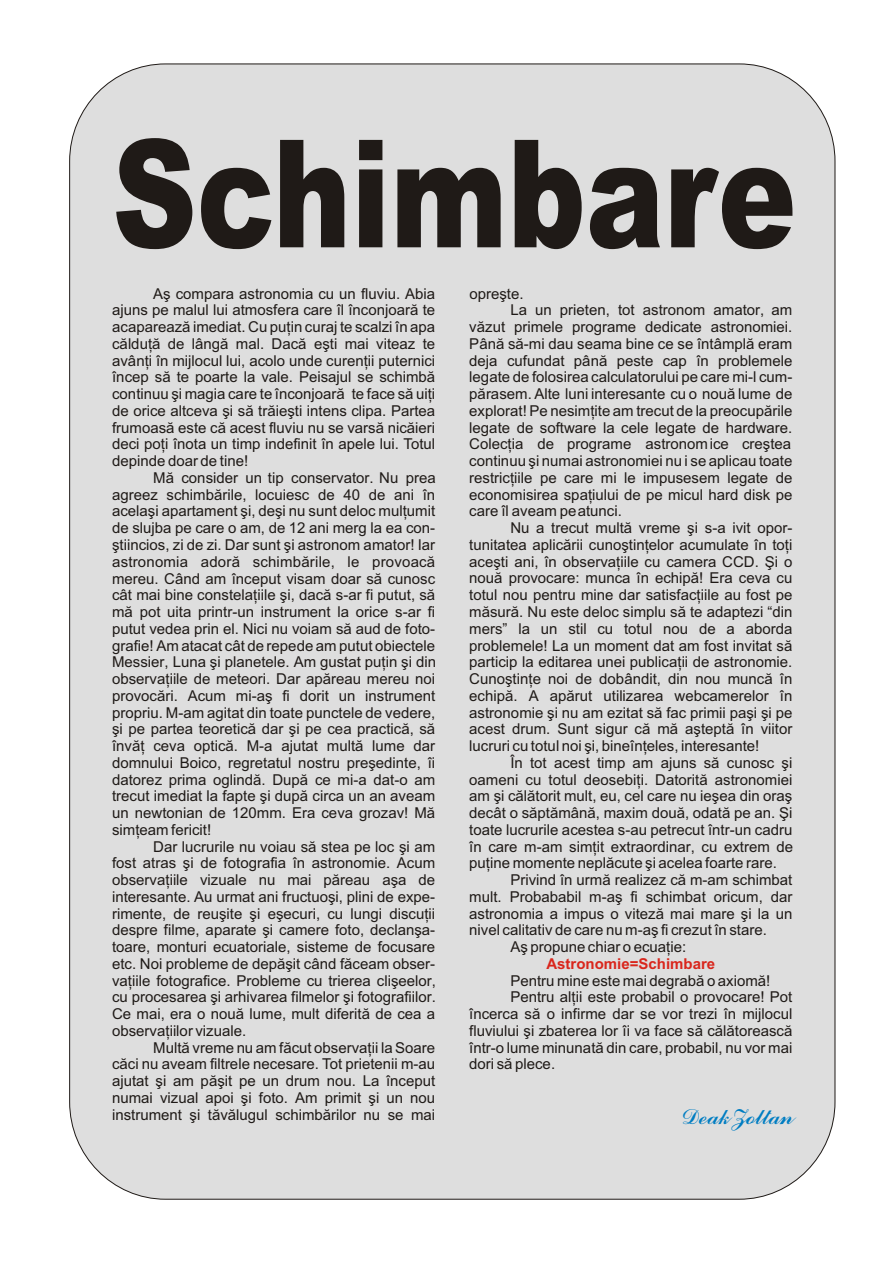
<style>
.page{position:relative;width:894px;height:1263px;background:#fff}
.page>*{position:absolute;margin:0;border:0;box-sizing:border-box;transform-origin:0 0}
.t1{font:900 150px "Arial";color:#1f1a17;scale:.78 1}
.t2{font:24px "Commercial Script BT";color:#007dc2}
.t3{font:15px/16.8px "Arial CE";color:#1f1a17;text-align:justify}
.t4{font:700 15px "Arial CE";color:#d9261c}
</style>
<div class="page">
<div style="left:69px;top:64px;width:766px;height:1135px;background:#dedede;border:1px solid #1f1a17;border-radius:96px"></div>
<h1 class="t1" style="left:112px;top:140px;width:878px">Schimbare</h1>
<p class="t3" style="left:153px;top:286px;width:284px">Aº compara astronomia cu un fluviu. Abia</p>
<p class="t3" style="left:469px;top:286px;width:56px">opreºte.</p>
<p class="t3" style="left:112px;top:303px;width:325px">ajuns pe malul lui atmosfera care îl înconjoarã te</p>
<p class="t3" style="left:510px;top:303px;width:284px">La un prieten, tot astronom amator, am</p>
<p class="t3" style="left:112px;top:320px;width:325px">acapareazã imediat. Cu puþin curaj te scalzi în apa</p>
<p class="t3" style="left:469px;top:320px;width:325px">vãzut primele programe dedicate astronomiei.</p>
<p class="t3" style="left:112px;top:337px;width:325px">cãlduþã de lângã mal. Dacã eºti mai viteaz te</p>
<p class="t3" style="left:469px;top:337px;width:325px">Pânã sã-mi dau seama bine ce se întâmplã eram</p>
<p class="t3" style="left:112px;top:353px;width:325px">avânþi în mijlocul lui, acolo unde curenþii puternici</p>
<p class="t3" style="left:507px;top:353px;width:287px">cufundat pânã peste cap în problemele</p>
<p class="t3" style="left:112px;top:370px;width:325px">încep sã te poarte la vale. Peisajul se schimbã</p>
<p class="t3" style="left:469px;top:370px;width:325px">legate de folosirea calculatorului pe care mi-l cum-</p>
<p class="t3" style="left:112px;top:387px;width:325px">continuu ºi magia care te înconjoarã te face sã uiþi</p>
<p class="t3" style="left:469px;top:387px;width:325px">pãrasem. Alte luni interesante cu o nouã lume de</p>
<p class="t3" style="left:112px;top:404px;width:325px">de orice altceva ºi sã trãieºti intens clipa. Partea</p>
<p class="t3" style="left:469px;top:404px;width:325px">explorat! Pe nesimþite am trecut de la preocupãrile</p>
<p class="t3" style="left:112px;top:420px;width:325px">frumoasã este cã acest fluviu nu se varsã nicãieri</p>
<p class="t3" style="left:469px;top:420px;width:325px">legate de software la cele legate de hardware.</p>
<p class="t3" style="left:112px;top:437px;width:325px">deci poþi înota un timp indefinit în apele lui. Totul</p>
<p class="t3" style="left:469px;top:437px;width:323px">Colecþia de programe astronomice creºtea</p>
<p class="t3" style="left:112px;top:454px;width:138px">depinde doar de tine!</p>
<p class="t3" style="left:469px;top:454px;width:325px">continuu ºi numai astronomiei nu i se aplicau toate</p>
<p class="t3" style="left:153px;top:471px;width:284px">Mã consider un tip conservator. Nu prea</p>
<p class="t3" style="left:469px;top:471px;width:325px">restricþiile pe care mi le impusesem legate de</p>
<p class="t3" style="left:112px;top:487px;width:325px">agreez schimbãrile, locuiesc de 40 de ani în</p>
<p class="t3" style="left:469px;top:487px;width:325px">economisirea spaþiului de pe micul hard disk pe</p>
<p class="t3" style="left:112px;top:504px;width:325px">acelaºi apartament ºi, deºi nu sunt deloc mulþumit</p>
<p class="t3" style="left:469px;top:504px;width:154px">care îl aveam pe atunci.</p>
<p class="t3" style="left:112px;top:521px;width:325px">de slujba pe care o am, de 12 ani merg la ea con-</p>
<p class="t3" style="left:510px;top:521px;width:284px">Nu a trecut multã vreme ºi s-a ivit opor-</p>
<p class="t3" style="left:112px;top:538px;width:325px">ºtiincios, zi de zi. Dar sunt ºi astronom amator! Iar</p>
<p class="t3" style="left:469px;top:538px;width:325px">tunitatea aplicãrii cunoºtinþelor acumulate în toþi</p>
<p class="t3" style="left:112px;top:554px;width:325px">astronomia adorã schimbãrile, le provoacã mereu. Când am început visam doar sã cunosc cât mai bine constelaþiile ºi, dacã s-ar fi putut, sã mã pot uita printr-un instrument la orice s-ar fi putut vedea prin el. Nici nu voiam sã aud de foto&shy;grafie! Am atacat cât de repede am putut obiectele Messier, Luna ºi planetele. Am gustat puþin ºi din observaþiile de meteori. Dar apãreau mereu noi provocãri. Acum mi-aº fi dorit un instrument propriu. M-am agitat din toate punctele de vedere, ºi pe partea teoreticã dar ºi pe cea practicã, sã învãþ ceva opticã. M-a ajutat multã lume dar domnului Boico, regretatul nostru preºedinte, îi datorez prima oglindã. Dupã ce mi-a dat-o am trecut imediat la fapte ºi dupã circa un an aveam un newtonian de 120mm. Era ceva grozav! Mã simþeam fericit!</p>
<p class="t3" style="left:112px;top:839px;width:325px;text-indent:41px">Dar lucrurile nu voiau sã stea pe loc ºi am fost atras ºi de fotografia în astronomie. Acum observaþiile vizuale nu mai pãreau aºa de interesante. Au urmat ani fructuoºi, plini de expe&shy;rimente, de reuºite ºi eºecuri, cu lungi discuþii despre filme, aparate ºi camere foto, declanºa&shy;toare, monturi ecuatoriale, sisteme de focusare etc. Noi probleme de depãºit când fãceam obser&shy;vaþiile fotografice. Probleme cu trierea cliºeelor, cu procesarea ºi arhivarea filmelor ºi fotografiilor.<br>Ce mai, era o nouã lume, mult diferitã de cea a observaþiilor vizuale.</p>
<p class="t3" style="left:112px;top:1040px;width:325px;text-indent:41px">Multã vreme nu am fãcut observaþii la Soare cãci nu aveam filtrele necesare. Tot prietenii m-au ajutat ºi am pãºit pe un drum nou. La început numai vizual apoi ºi foto. Am primit ºi un nou instrument ºi tãvãlugul schimbãrilor nu se mai</p>
<p class="t3" style="left:469px;top:353px;width:30px">deja</p>
<p class="t3" style="left:469px;top:554px;width:325px">aceºti ani, în observaþiile cu camera CCD. ªi o nouã provocare: munca în echipã! Era ceva cu totul nou pentru mine dar satisfacþiile au fost pe mãsurã. Nu este deloc simplu sã te adaptezi “din mers” la un stil cu totul nou de a aborda problemele! La un moment dat am fost invitat sã particip la editarea unei publicaþii de astronomie.<br>Cunoºtinþe noi de dobândit, din nou muncã în echipã. A apãrut utilizarea webcamerelor în astronomie ºi nu am ezitat sã fac primii paºi ºi pe acest drum. Sunt sigur cã mã aºteptã în viitor lucruri cu totul noi ºi, bineînþeles, interesante!</p>
<p class="t3" style="left:469px;top:756px;width:325px;text-indent:41px">În tot acest timp am ajuns sã cunosc ºi oameni cu totul deosebiþi. Datoritã astronomiei am ºi cãlãtorit mult, eu, cel care nu ieºea din oraº decât o sãptãmânã, maxim douã, odatã pe an. ªi toate lucrurile acestea s-au petrecut într-un cadru în care m-am simþit extraordinar, cu extrem de puþine momente neplãcute ºi acelea foarte rare.</p>
<p class="t3" style="left:510px;top:873px;width:284px">Privind în urmã realizez cã m-am schimbat</p>
<p class="t3" style="left:469px;top:890px;width:325px">mult. Probababil m-aº fi schimbat oricum, dar</p>
<p class="t3" style="left:469px;top:906px;width:325px">astronomia a impus o vitezã mai mare ºi la un</p>
<p class="t3" style="left:469px;top:923px;width:299px">nivel calitativ de care nu m-aº fi crezut în stare.</p>
<p class="t3" style="left:510px;top:940px;width:177px">Aº propune chiar o ecuaþie:</p>
<p class="t3" style="left:510px;top:973px;width:262px">Pentru mine este mai degrabã o axiomã!</p>
<p class="t3" style="left:510px;top:990px;width:284px">Pentru alþii este probabil o provocare! Pot</p>
<p class="t3" style="left:469px;top:1007px;width:325px">încerca sã o infirme dar se vor trezi în mijlocul</p>
<p class="t3" style="left:469px;top:1024px;width:325px">fluviului ºi zbaterea lor îi va face sã cãlãtoreascã</p>
<p class="t3" style="left:469px;top:1040px;width:325px">într-o lume minunatã din care, probabil, nu vor mai</p>
<p class="t3" style="left:469px;top:1057px;width:87px">dori sã plece.</p>
<p class="t4" style="left:546px;top:958px;width:170px">Astronomie=Schimbare</p>
<h2 class="t2" style="left:681px;top:1106px;width:113px">Deak Zoltan</h2>
</div>
